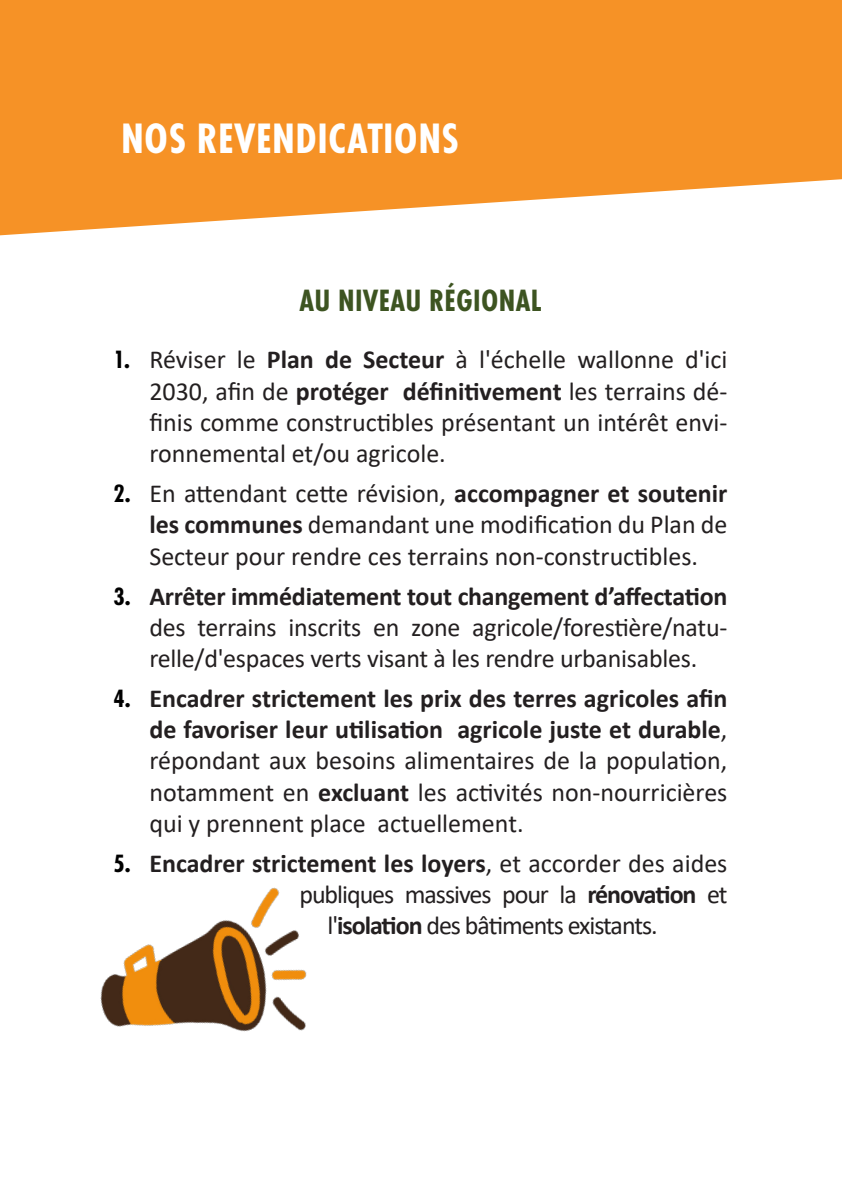
<style>
.page{position:relative;width:842px;height:1191px;background:#fff}
.page>*{position:absolute;margin:0;border:0;box-sizing:border-box;transform-origin:0 0}
.t1{font:700 44.2px "Futura PT Cond";letter-spacing:.01em;color:#fff}
.t2{font:700 32px "Futura PT Cond";letter-spacing:.01em;color:#3d5421}
.t3{font:26px/31.2px "Calibri";letter-spacing:-.01em;color:#231f20;text-align:justify}
.t4{font:26px "Calibri";letter-spacing:-.04em;color:#231f20}
.t5{font:700 26px "Calibri";color:#231f20}
.s1{font-family:"Futura PT Cond";font-weight:700;color:#000}
.s2{font-weight:700}
.s3{font-family:"Futura PT Cond";color:#000}
.s4{font-weight:400}
</style>
<div class="page">
<svg style="left:0;top:0;width:842px;height:235px;fill:#f69226"></svg>
<img style="left:100px;top:887px;width:207px;height:145px">
<p class="t1" style="left:121px;top:112px;width:339px">NOS REVENDICATIONS</p>
<p class="t2" style="left:300px;top:282px;width:243px">AU NIVEAU RÉGIONAL</p>
<p class="t3" style="left:149px;top:343px;width:579px;text-indent:-36px"><span class="s1">1.</span> Réviser le <span class="s2">Plan de Secteur</span> à l'échelle wallonne d'ici 2030, afin de <span class="s2">protéger définitivement</span> les terrains dé&shy;finis comme constructibles présentant un intérêt envi&shy;ronnemental et/ou agricole.</p>
<p class="t3" style="left:149px;top:477px;width:579px;text-indent:-36px"><span class="s1">2.</span> En attendant cette révision, <span class="s2">accompagner et soutenir les communes</span> demandant une modification du Plan de Secteur pour rendre ces terrains non-constructibles.</p>
<p class="t3" style="left:149px;top:579px;width:580px;text-indent:-36px"><span class="s1">3.</span> <span class="s2">Arrêter immédiatement tout changement d’affectation </span>des terrains inscrits en zone agricole/forestière/natu&shy;relle/d'espaces verts visant à les rendre urbanisables.</p>
<p class="t3" style="left:149px;top:682px;width:580px;text-indent:-36px"><span class="s1">4.</span> <span class="s2">Encadrer strictement les prix des terres agricoles afin de favoriser leur utilisation agricole juste et durable</span>, répondant aux besoins alimentaires de la population, notamment en <span class="s2">excluant</span> les activités non-nourricières qui y prennent place actuellement.</p>
<p class="t5" style="left:113px;top:845px;width:615px"><span class="s3">5.</span> Encadrer strictement les loyers<span class="s4">, et accorder des aides</span></p>
<p class="t4" style="left:299px;top:876px;width:430px">publiques massives pour la <span class="s2">rénovation</span> et</p>
<p class="t4" style="left:327px;top:907px;width:332px">l'<span class="s2">isolation</span> des bâtiments existants.</p>
</div>
